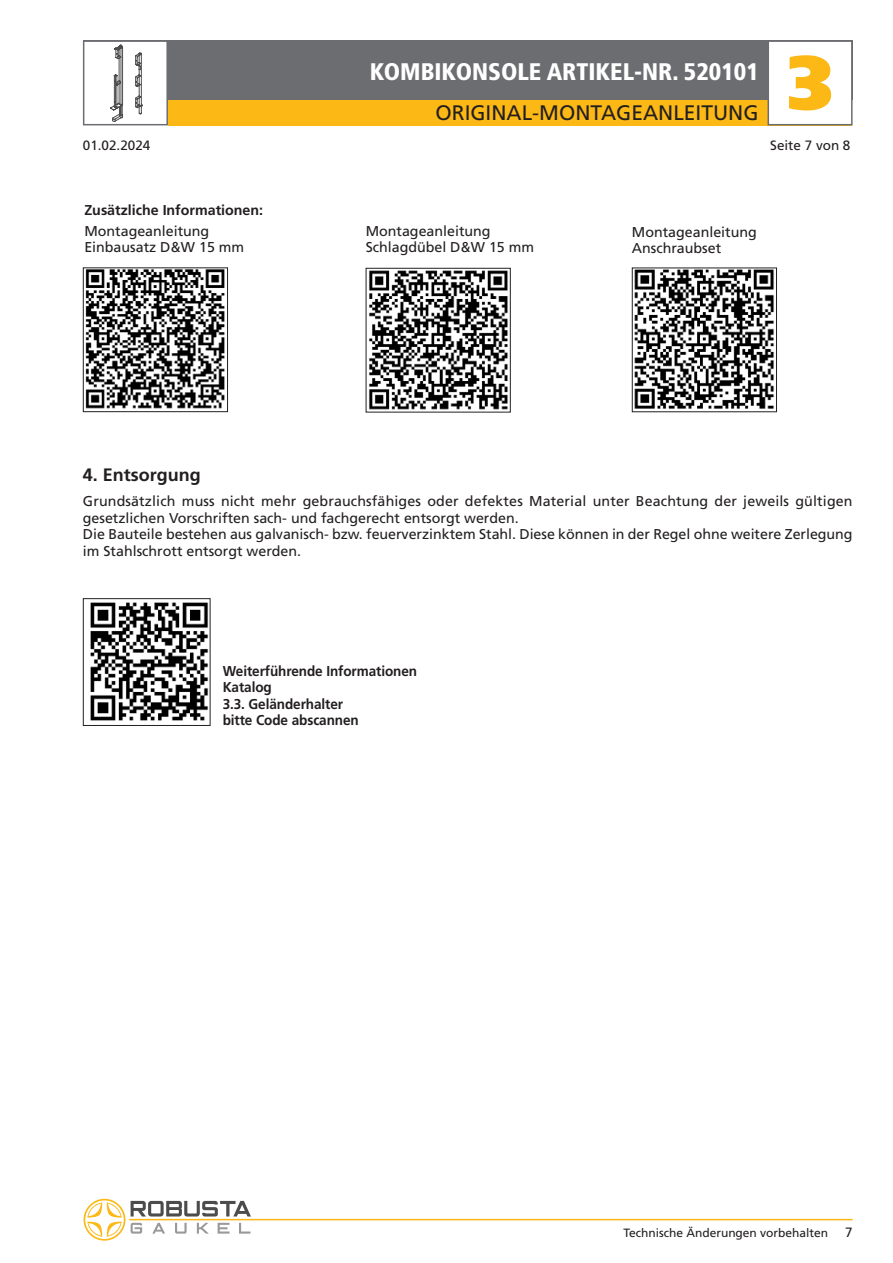
<style>
.page{position:relative;width:893px;height:1263px;background:#fff}
.page>*{position:absolute;margin:0;border:0;box-sizing:border-box;transform-origin:0 0}
.t1{font:900 76.5px "Frutiger";color:#fcb814}
.t2{font:900 condensed 24px "Frutiger";color:#fff}
.t3{font:21px "Frutiger";color:#231f20}
.t4{font:700 18px "Frutiger";color:#231f20}
.t5{font:14.25px/16.5px "Frutiger";color:#231f20}
.t6{font:700 14.25px/16.5px "Frutiger";letter-spacing:-.005em;color:#231f20;scale:.95 1}
.t7{font:700 14.25px "Frutiger";letter-spacing:-.005em;color:#231f20}
.t8{font:13.5px "Frutiger";color:#231f20}
.t9{font:12px "Frutiger";color:#231f20}
</style>
<div class="page">
<svg style="left:131px;top:1201px;width:120px;height:15px"></svg>
<svg style="left:152px;top:1223px;width:13px;height:10px"></svg>
<svg style="left:175px;top:1223px;width:12px;height:10px"></svg>
<svg style="left:218px;top:1223px;width:11px;height:10px"></svg>
<svg style="left:239px;top:1223px;width:12px;height:10px"></svg>
<svg style="left:131px;top:1223px;width:11px;height:10px"></svg>
<svg style="left:197px;top:1223px;width:11px;height:10px"></svg>
<svg style="left:84px;top:1199px;width:41px;height:41px"></svg>
<hr style="left:129px;top:1219px;width:724px;height:1px;background:#fcb814">
<div style="left:83px;top:40px;width:769px;height:60px;background:#6c6d70"></div>
<div style="left:168px;top:100px;width:684px;height:25px;background:#fcb814"></div>
<div style="left:84px;top:42px;width:82px;height:82px;background:#fff"></div>
<svg style="left:110px;top:45px;width:13px;height:77px"></svg>
<svg style="left:135px;top:53px;width:7px;height:61px"></svg>
<div style="left:83px;top:40px;width:85px;height:85px;border:2px solid #6c6d70"></div>
<div style="left:769px;top:42px;width:82px;height:82px;background:#fff"></div>
<div style="left:767px;top:40px;width:86px;height:85px;border:2px solid #6c6d70"></div>
<img style="left:90px;top:602px;width:118px;height:119px">
<div style="left:83px;top:598px;width:127px;height:128px;border:1px solid #231f20"></div>
<img style="left:85px;top:269px;width:140px;height:140px">
<div style="left:83px;top:267px;width:145px;height:145px;border:1px solid #231f20"></div>
<img style="left:369px;top:270px;width:139px;height:140px">
<div style="left:366px;top:268px;width:145px;height:144px;border:1px solid #231f20"></div>
<img style="left:634px;top:270px;width:140px;height:139px">
<div style="left:632px;top:268px;width:145px;height:144px;border:1px solid #231f20"></div>
<h2 class="t2" style="left:370px;top:62px;width:390px">KOMBIKONSOLE ARTIKEL-NR. 520101</h2>
<h3 class="t3" style="left:436px;top:104px;width:324px">ORIGINAL-MONTAGEANLEITUNG</h3>
<h1 class="t1" style="left:787px;top:52px;width:47px">3</h1>
<p class="t8" style="left:83px;top:140px;width:69px">01.02.2024</p>
<p class="t8" style="left:770px;top:140px;width:82px">Seite 7 von 8</p>
<p class="t7" style="left:84px;top:204px;width:180px">Zusätzliche Informationen:</p>
<p class="t5" style="left:84px;top:223px;width:161px">Montageanleitung<br>Einbausatz D&amp;W 15 mm</p>
<p class="t5" style="left:632px;top:225px;width:126px">Montageanleitung<br>Anschraubset</p>
<p class="t5" style="left:366px;top:224px;width:170px">Montageanleitung<br>Schlagdübel D&amp;W 15 mm</p>
<p class="t4" style="left:83px;top:468px;width:119px">4. Entsorgung</p>
<p class="t5" style="left:83px;top:494px;width:771px">Grundsätzlich muss nicht mehr gebrauchsfähiges oder defektes Material unter Beachtung der jeweils gültigen gesetzlichen Vorschriften sach- und fachgerecht entsorgt werden.<br>Die Bauteile bestehen aus galvanisch- bzw. feuerverzinktem Stahl. Diese können in der Regel ohne weitere Zerlegung im Stahlschrott entsorgt werden.</p>
<p class="t6" style="left:223px;top:664px;width:206px">Weiterführende Informationen<br>Katalog<br>3.3. Geländerhalter<br>bitte Code abscannen</p>
<p class="t9" style="left:623px;top:1228px;width:206px">Technische Änderungen vorbehalten</p>
<p class="t8" style="left:845px;top:1227px;width:9px">7</p>
</div>
